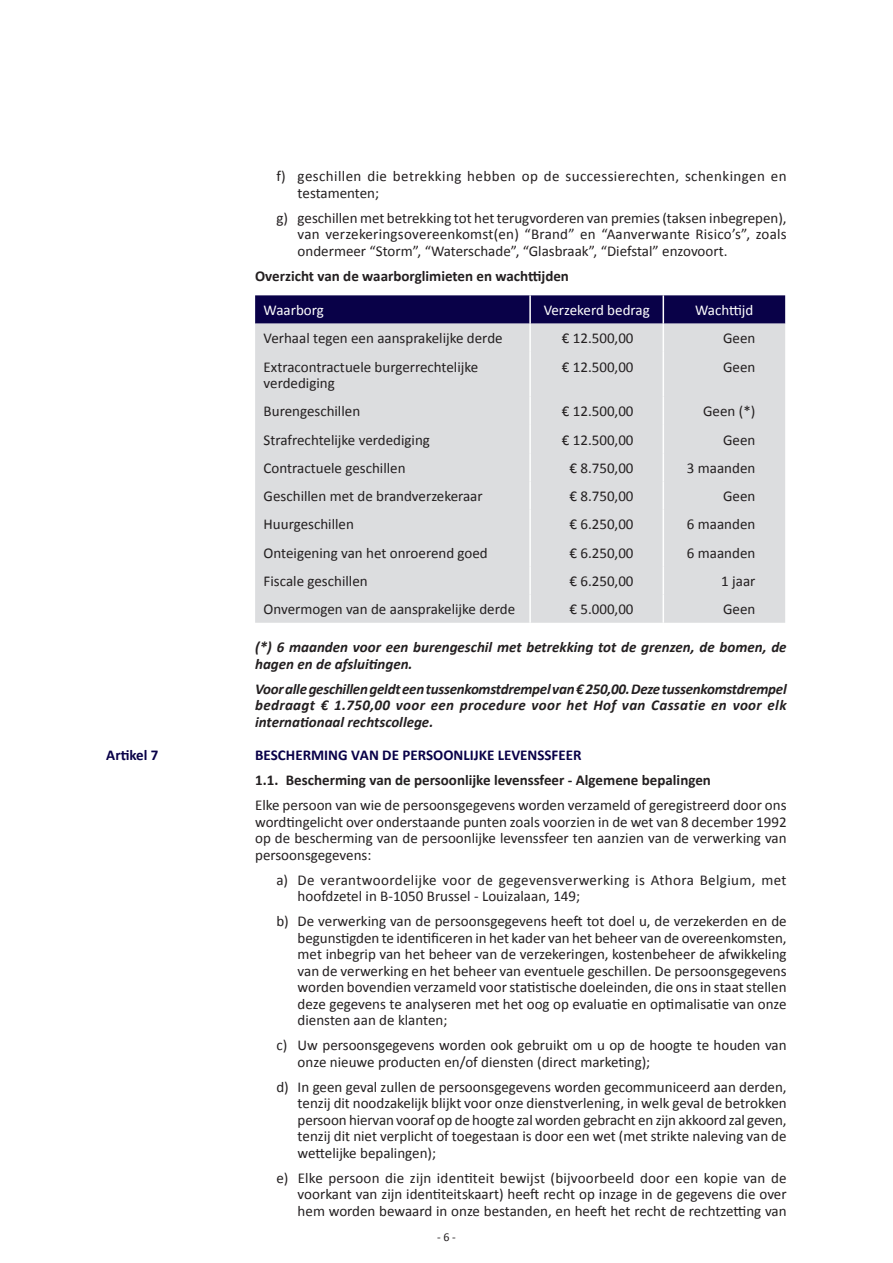
<style>
.page{position:relative;width:893px;height:1263px;background:#fff}
.page>*{position:absolute;margin:0;border:0;box-sizing:border-box;transform-origin:0 0}
.Indent_1{font:15px/16.5px "Calibri";color:#231f20;text-align:justify}
.Table_Body{font:15px/16.5px "Calibri";color:#231f20}
.Body_1{font:italic 700 15px/16.5px "Calibri";color:#231f20}
.Body_1-2{font:15px/16.5px "Calibri";color:#231f20;text-align:justify}
.Heading_1{font:700 15px "Calibri";color:#231f20}
.Indent_1-2{font:15px/16.5px "Calibri";letter-spacing:.025em;color:#231f20}
.Heading_Article{font:700 15px "Calibri";color:#090148}
.Table_Body-2{font:15px "Calibri";color:#fff}
.t1{font:12px "Calibri";color:#231f20}
</style>
<div class="page">
<div style="left:255px;top:352px;width:530px;height:271px;background:#dcdddf"></div>
<svg style="left:255px;top:295px;width:530px;height:57px;background:#757195"></svg>
<hr style="left:529px;top:352px;width:2px;height:45px;background:#fff">
<hr style="left:663px;top:352px;width:1px;height:45px;background:#fff">
<hr style="left:529px;top:397px;width:2px;height:28px;background:#fff">
<hr style="left:529px;top:425px;width:2px;height:28px;background:#fff">
<hr style="left:529px;top:453px;width:2px;height:28px;background:#fff">
<hr style="left:529px;top:481px;width:2px;height:29px;background:#fff">
<hr style="left:529px;top:510px;width:2px;height:28px;background:#fff">
<hr style="left:529px;top:538px;width:2px;height:28px;background:#fff">
<hr style="left:529px;top:566px;width:2px;height:28px;background:#fff">
<hr style="left:529px;top:594px;width:2px;height:29px;background:#fff">
<svg style="left:663px;top:397px;width:1px;height:226px"></svg>
<p class="Indent_1-2" style="left:298px;top:168px;width:490px;text-indent:-21px">f) geschillen die betrekking hebben op de successierechten, schenkingen en testamenten;</p>
<p class="Indent_1" style="left:298px;top:210px;width:491px;text-indent:-21px">g) geschillen met betrekking tot het terugvorderen van premies (taksen inbegrepen), van verzekeringsovereenkomst(en) “Brand” en “Aanverwante Risico’s”, zoals ondermeer “Storm”, “Waterschade”, “Glasbraak”, “Diefstal” enzovoort.</p>
<p class="Heading_1" style="left:255px;top:266px;width:315px">Overzicht van de waarborglimieten en wachttijden</p>
<p class="Table_Body-2" style="left:264px;top:301px;width:62px">Waarborg</p>
<p class="Table_Body-2" style="left:544px;top:301px;width:108px">Verzekerd bedrag</p>
<p class="Table_Body-2" style="left:695px;top:301px;width:60px">Wachttijd</p>
<p class="Table_Body" style="left:264px;top:330px;width:241px">Verhaal tegen een aansprakelijke derde</p>
<p class="Table_Body" style="left:562px;top:330px;width:73px">€ 12.500,00</p>
<p class="Table_Body" style="left:723px;top:330px;width:34px">Geen</p>
<p class="Table_Body" style="left:264px;top:358px;width:216px">Extracontractuele burgerrechtelijke verdediging</p>
<p class="Table_Body" style="left:562px;top:358px;width:73px">€ 12.500,00</p>
<p class="Table_Body" style="left:723px;top:358px;width:34px">Geen</p>
<p class="Table_Body" style="left:264px;top:403px;width:98px">Burengeschillen</p>
<p class="Table_Body" style="left:562px;top:403px;width:73px">€ 12.500,00</p>
<p class="Table_Body" style="left:703px;top:403px;width:54px">Geen (*)</p>
<p class="Table_Body" style="left:264px;top:431px;width:168px">Strafrechtelijke verdediging</p>
<p class="Table_Body" style="left:562px;top:431px;width:73px">€ 12.500,00</p>
<p class="Table_Body" style="left:723px;top:431px;width:34px">Geen</p>
<p class="Table_Body" style="left:264px;top:460px;width:143px">Contractuele geschillen</p>
<p class="Table_Body" style="left:569px;top:460px;width:66px">€ 8.750,00</p>
<p class="Table_Body" style="left:687px;top:460px;width:70px">3 maanden</p>
<p class="Table_Body" style="left:264px;top:488px;width:221px">Geschillen met de brandverzekeraar</p>
<p class="Table_Body" style="left:569px;top:488px;width:66px">€ 8.750,00</p>
<p class="Table_Body" style="left:723px;top:488px;width:34px">Geen</p>
<p class="Table_Body" style="left:264px;top:516px;width:92px">Huurgeschillen</p>
<p class="Table_Body" style="left:569px;top:516px;width:66px">€ 6.250,00</p>
<p class="Table_Body" style="left:687px;top:516px;width:70px">6 maanden</p>
<p class="Table_Body" style="left:264px;top:544px;width:226px">Onteigening van het onroerend goed</p>
<p class="Table_Body" style="left:569px;top:544px;width:66px">€ 6.250,00</p>
<p class="Table_Body" style="left:687px;top:544px;width:70px">6 maanden</p>
<p class="Table_Body" style="left:264px;top:573px;width:106px">Fiscale geschillen</p>
<p class="Table_Body" style="left:569px;top:573px;width:66px">€ 6.250,00</p>
<p class="Table_Body" style="left:721px;top:573px;width:36px">1 jaar</p>
<p class="Table_Body" style="left:264px;top:601px;width:253px">Onvermogen van de aansprakelijke derde</p>
<p class="Table_Body" style="left:569px;top:601px;width:66px">€ 5.000,00</p>
<p class="Table_Body" style="left:723px;top:601px;width:34px">Geen</p>
<p class="Body_1" style="left:255px;top:639px;width:533px">(*) 6 maanden voor een burengeschil met betrekking tot de grenzen, de bomen, de hagen en de afsluitingen.</p>
<p class="Body_1" style="left:255px;top:680px;width:533px;text-align:justify">Voor alle geschillen geldt een tussenkomstdrempel van € 250,00. Deze tussenkomstdrempel bedraagt € 1.750,00 voor een procedure voor het Hof van Cassatie en voor elk internationaal rechtscollege.</p>
<p class="Heading_Article" style="left:106px;top:745px;width:54px">Artikel 7</p>
<p class="Heading_Article" style="left:255px;top:745px;width:328px">BESCHERMING VAN DE PERSOONLIJKE LEVENSSFEER</p>
<p class="Heading_1" style="left:255px;top:770px;width:457px">1.1. Bescherming van de persoonlijke levenssfeer - Algemene bepalingen</p>
<p class="Body_1-2" style="left:255px;top:797px;width:533px">Elke persoon van wie de persoonsgegevens worden verzameld of geregistreerd door ons wordtingelicht over onderstaande punten zoals voorzien in de wet van 8 december 1992 op de bescherming van de persoonlijke levenssfeer ten aanzien van de verwerking van persoonsgegevens:</p>
<p class="Indent_1" style="left:298px;top:871px;width:490px;text-indent:-21px">a) De verantwoordelijke voor de gegevensverwerking is Athora Belgium, met hoofdzetel in B-1050 Brussel - Louizalaan, 149;</p>
<p class="Indent_1" style="left:298px;top:913px;width:490px;text-indent:-21px">b) De verwerking van de persoonsgegevens heeft tot doel u, de verzekerden en de begunstigden te identificeren in het kader van het beheer van de overeenkomsten, met inbegrip van het beheer van de verzekeringen, kostenbeheer de afwikkeling van de verwerking en het beheer van eventuele geschillen. De persoonsgegevens worden bovendien verzameld voor statistische doeleinden, die ons in staat stellen deze gegevens te analyseren met het oog op evaluatie en optimalisatie van onze diensten aan de klanten;</p>
<p class="Indent_1" style="left:298px;top:1037px;width:490px;text-indent:-21px">c) Uw persoonsgegevens worden ook gebruikt om u op de hoogte te houden van onze nieuwe producten en/of diensten (direct marketing);</p>
<p class="Indent_1" style="left:298px;top:1078px;width:490px;text-indent:-21px">d) In geen geval zullen de persoonsgegevens worden gecommuniceerd aan derden, tenzij dit noodzakelijk blijkt voor onze dienstverlening, in welk geval de betrokken persoon hiervan vooraf op de hoogte zal worden gebracht en zijn akkoord zal geven, tenzij dit niet verplicht of toegestaan is door een wet (met strikte naleving van de wettelijke bepalingen);</p>
<p class="Indent_1" style="left:298px;top:1169px;width:490px;text-indent:-21px">e) Elke persoon die zijn identiteit bewijst (bijvoorbeeld door een kopie van de voorkant van zijn identiteitskaart) heeft recht op inzage in de gegevens die over hem worden bewaard in onze bestanden, en heeft het recht de rechtzetting van</p>
<p class="t1" style="left:437px;top:1229px;width:20px">- 6 -</p>
</div>
